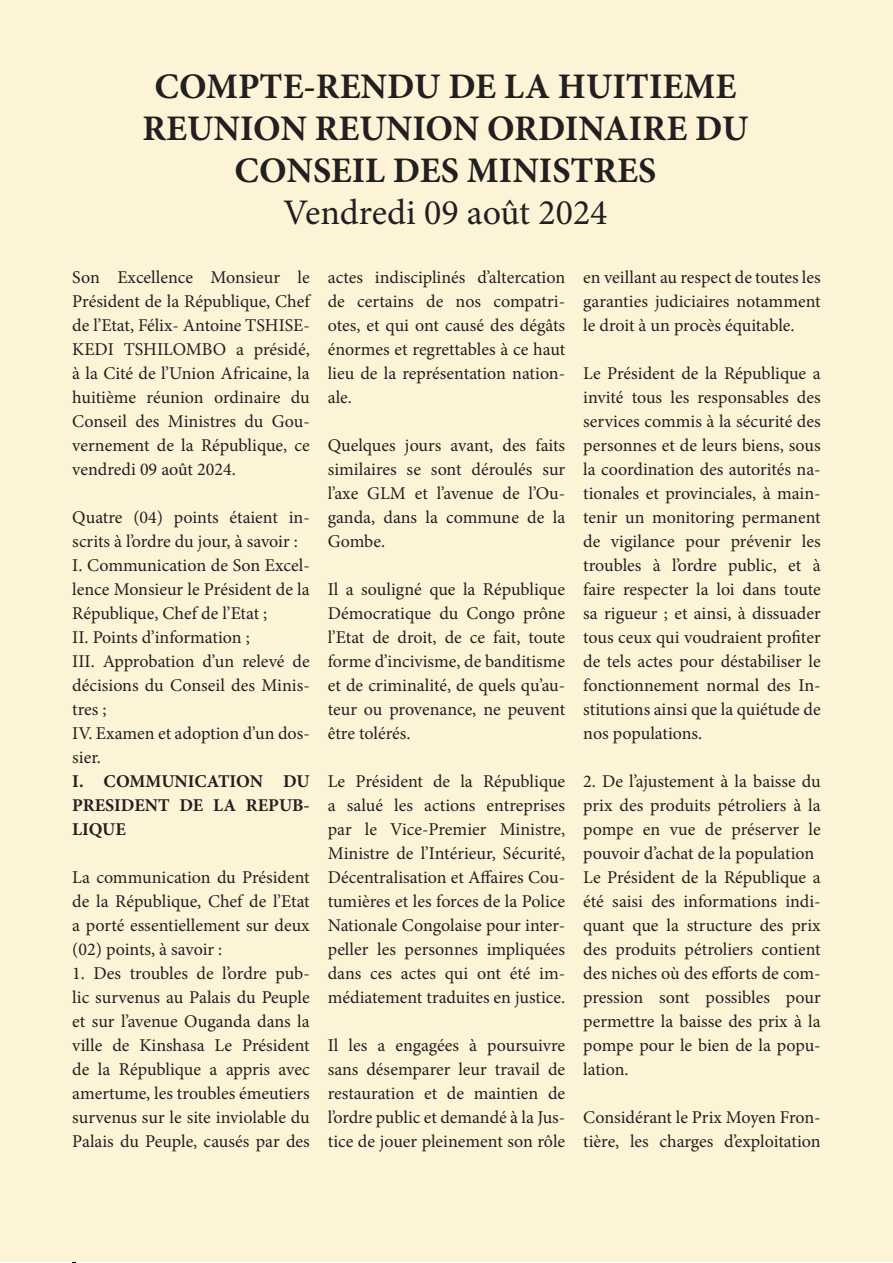
<style>
.page{position:relative;width:893px;height:1263px;background:#fff}
.page>*{position:absolute;margin:0;border:0;box-sizing:border-box;transform-origin:0 0}
.t1{font:700 36px/42px "Minion Pro";color:#231f20;text-align:center}
.t2{font:36px "Minion Pro";color:#231f20}
.Texte_de_titre-_Alig{font:18px/24px "Minion Pro";color:#231f20;text-align:justify}
.Texte_de_titre-_Alig-2{font:700 18px/24px "Minion Pro";color:#231f20;text-align:justify}
</style>
<div class="page">
<hr style="left:72px;top:1206px;width:3px;height:57px;background:#000">
<div style="left:1px;top:0;width:892px;height:1261px;background:#fdf4d7"></div>
<p class="t1" style="left:143px;top:66px;width:607px">COMPTE-RENDU DE LA HUITIEME<br>REUNION REUNION ORDINAIRE DU<br>CONSEIL DES MINISTRES</p>
<p class="t2" style="left:283px;top:189px;width:326px">Vendredi 09 août 2024</p>
<p class="Texte_de_titre-_Alig" style="left:72px;top:265px;width:239px">Son Excellence Monsieur le Président de la République, Chef de l’Etat, Félix- Antoine TSHISE-KEDI TSHILOMBO a présidé, à la Cité de l’Union Africaine, la huitième réunion ordinaire du Conseil des Ministres du Gou&shy;vernement de la République, ce vendredi 09 août 2024.</p>
<p class="Texte_de_titre-_Alig" style="left:72px;top:505px;width:239px">Quatre (04) points étaient in&shy;scrits à l’ordre du jour, à savoir :</p>
<p class="Texte_de_titre-_Alig" style="left:72px;top:553px;width:239px">I. Communication de Son Excel&shy;lence Monsieur le Président de la République, Chef de l’Etat ;</p>
<p class="Texte_de_titre-_Alig" style="left:72px;top:625px;width:179px">II. Points d’information ;</p>
<p class="Texte_de_titre-_Alig" style="left:72px;top:649px;width:239px">III. Approbation d’un relevé de décisions du Conseil des Minis&shy;tres ;</p>
<p class="Texte_de_titre-_Alig" style="left:72px;top:721px;width:239px">IV. Examen et adoption d’un dos&shy;sier.</p>
<p class="Texte_de_titre-_Alig-2" style="left:72px;top:769px;width:239px">I. COMMUNICATION DU PRESIDENT DE LA REPUB-LIQUE</p>
<p class="Texte_de_titre-_Alig" style="left:72px;top:865px;width:239px">La communication du Président de la République, Chef de l’Etat a porté essentiellement sur deux (02) points, à savoir :</p>
<p class="Texte_de_titre-_Alig" style="left:72px;top:961px;width:239px">1. Des troubles de l’ordre pub&shy;lic survenus au Palais du Peuple et sur l’avenue Ouganda dans la ville de Kinshasa Le Président de la République a appris avec amertume, les troubles émeutiers survenus sur le site inviolable du Palais du Peuple, causés par des</p>
<p class="Texte_de_titre-_Alig" style="left:328px;top:265px;width:239px">actes indisciplinés d’altercation de certains de nos compatri&shy;otes, et qui ont causé des dégâts énormes et regrettables à ce haut lieu de la représentation nation&shy;ale.</p>
<p class="Texte_de_titre-_Alig" style="left:328px;top:433px;width:239px">Quelques jours avant, des faits similaires se sont déroulés sur l’axe GLM et l’avenue de l’Ou&shy;ganda, dans la commune de la Gombe.</p>
<p class="Texte_de_titre-_Alig" style="left:328px;top:577px;width:239px">Il a souligné que la République Démocratique du Congo prône l’Etat de droit, de ce fait, toute forme d’incivisme, de banditisme et de criminalité, de quels qu’au&shy;teur ou provenance, ne peuvent être tolérés.</p>
<p class="Texte_de_titre-_Alig" style="left:328px;top:769px;width:239px">Le Président de la République a salué les actions entreprises par le Vice-Premier Ministre, Ministre de l’Intérieur, Sécurité, Décentralisation et Affaires Cou&shy;tumières et les forces de la Police Nationale Congolaise pour inter&shy;peller les personnes impliquées dans ces actes qui ont été im&shy;médiatement traduites en justice.</p>
<p class="Texte_de_titre-_Alig" style="left:328px;top:1033px;width:239px">Il les a engagées à poursuivre sans désemparer leur travail de restauration et de maintien de l’ordre public et demandé à la Jus&shy;tice de jouer pleinement son rôle</p>
<p class="Texte_de_titre-_Alig" style="left:583px;top:265px;width:239px">en veillant au respect de toutes les garanties judiciaires notamment le droit à un procès équitable.</p>
<p class="Texte_de_titre-_Alig" style="left:583px;top:361px;width:239px">Le Président de la République a invité tous les responsables des services commis à la sécurité des personnes et de leurs biens, sous la coordination des autorités na&shy;tionales et provinciales, à main&shy;tenir un monitoring permanent de vigilance pour prévenir les troubles à l’ordre public, et à faire respecter la loi dans toute sa rigueur ; et ainsi, à dissuader tous ceux qui voudraient profiter de tels actes pour déstabiliser le fonctionnement normal des In&shy;stitutions ainsi que la quiétude de nos populations.</p>
<p class="Texte_de_titre-_Alig" style="left:583px;top:769px;width:239px">2. De l’ajustement à la baisse du prix des produits pétroliers à la pompe en vue de préserver le pouvoir d’achat de la population</p>
<p class="Texte_de_titre-_Alig" style="left:583px;top:865px;width:239px">Le Président de la République a été saisi des informations indi&shy;quant que la structure des prix des produits pétroliers contient des niches où des efforts de com&shy;pression sont possibles pour permettre la baisse des prix à la pompe pour le bien de la popu&shy;lation.</p>
<p class="Texte_de_titre-_Alig" style="left:583px;top:1105px;width:239px">Considérant le Prix Moyen Fron&shy;tière, les charges d’exploitation</p>
</div>
